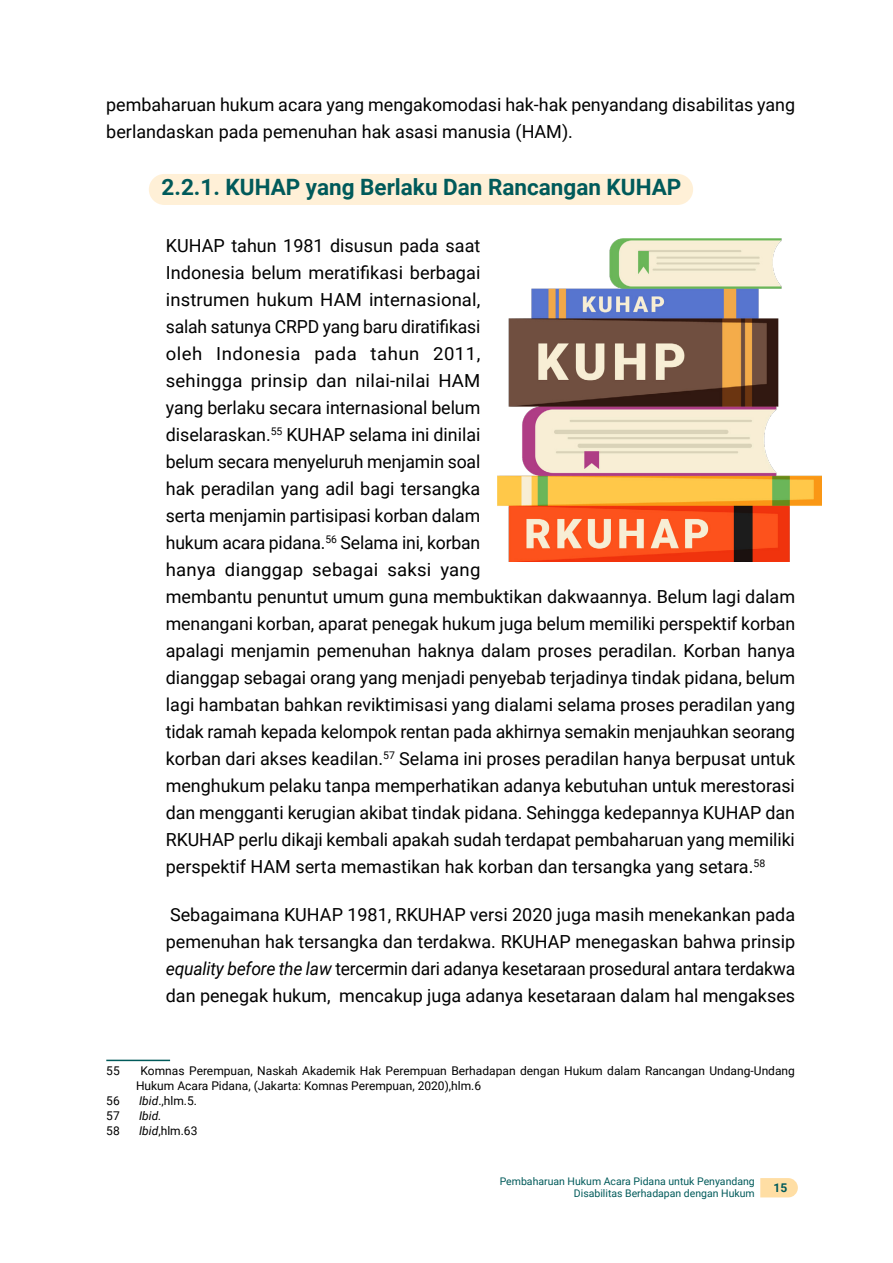
<style>
.page{position:relative;width:893px;height:1263px;background:#fff}
.page>*{position:absolute;margin:0;border:0;box-sizing:border-box;transform-origin:0 0}
.t1{font:700 22.5px "Roboto";color:#005a5a}
.t2{font:18px/27px "Roboto";color:#000}
.t3{font:12px/15px "Roboto";color:#000}
.t4{font:italic 12px "Roboto";color:#000}
.t5{font:700 12px "Roboto";color:#005a5a}
.t6{font:10.5px/12px "Roboto";color:#005a5a;text-align:right}
.s1{font-style:italic}
</style>
<div class="page">
<svg style="left:760px;top:1178px;width:38px;height:19px"></svg>
<div style="left:149px;top:174px;width:544px;height:31px;background:#fff0d7;border-radius:16px"></div>
<hr style="left:106px;top:1060px;width:64px;height:1px;background:#005a5a">
<img style="left:497px;top:238px;width:325px;height:323px">
<p class="t2" style="left:106px;top:91px;width:690px">pembaharuan hukum acara yang mengakomodasi hak-hak penyandang disabilitas yang berlandaskan pada pemenuhan hak asasi manusia (HAM).</p>
<p class="t1" style="left:162px;top:171px;width:521px">2.2.1. KUHAP yang Berlaku Dan Rancangan KUHAP</p>
<p class="t2" style="left:166px;top:231px;width:631px">KUHAP tahun 1981 disusun pada saat<br>Indonesia belum meratifikasi berbagai<br>instrumen hukum HAM internasional,<br>salah satunya CRPD yang baru diratifikasi<br>oleh Indonesia pada tahun 2011,<br>sehingga prinsip dan nilai-nilai HAM<br>yang berlaku secara internasional belum<br>diselaraskan.<sup>55</sup> KUHAP selama ini dinilai<br>belum secara menyeluruh menjamin soal<br>hak peradilan yang adil bagi tersangka<br>serta menjamin partisipasi korban dalam<br>hukum acara pidana.<sup>56</sup> Selama ini, korban<br>hanya dianggap sebagai saksi yang<br>membantu penuntut umum guna membuktikan dakwaannya. Belum lagi dalam menangani korban, aparat penegak hukum juga belum memiliki perspektif korban apalagi menjamin pemenuhan haknya dalam proses peradilan. Korban hanya dianggap sebagai orang yang menjadi penyebab terjadinya tindak pidana, belum lagi hambatan bahkan reviktimisasi yang dialami selama proses peradilan yang tidak ramah kepada kelompok rentan pada akhirnya semakin menjauhkan seorang korban dari akses keadilan.<sup>57</sup> Selama ini proses peradilan hanya berpusat untuk menghukum pelaku tanpa memperhatikan adanya kebutuhan untuk merestorasi dan mengganti kerugian akibat tindak pidana. Sehingga kedepannya KUHAP dan RKUHAP perlu dikaji kembali apakah sudah terdapat pembaharuan yang memiliki perspektif HAM serta memastikan hak korban dan tersangka yang setara.<sup>58</sup></p>
<p class="t2" style="left:166px;top:901px;width:631px;text-align:justify">Sebagaimana KUHAP 1981, RKUHAP versi 2020 juga masih menekankan pada pemenuhan hak tersangka dan terdakwa. RKUHAP menegaskan bahwa prinsip <span class="s1">equality before the law</span> tercermin dari adanya kesetaraan prosedural antara terdakwa dan penegak hukum, mencakup juga adanya kesetaraan dalam hal mengakses</p>
<p class="t3" style="left:106px;top:1063px;width:15px">55</p>
<p class="t3" style="left:136px;top:1063px;width:660px;text-indent:4px">Komnas Perempuan, Naskah Akademik Hak Perempuan Berhadapan dengan Hukum dalam Rancangan Undang-Undang<br>Hukum Acara Pidana, (Jakarta: Komnas Perempuan, 2020),hlm.6</p>
<p class="t3" style="left:106px;top:1093px;width:15px">56</p>
<p class="t3" style="left:139px;top:1093px;width:59px"><span class="s1">Ibid</span>.,hlm.5.</p>
<p class="t3" style="left:106px;top:1108px;width:15px">57</p>
<p class="t4" style="left:139px;top:1108px;width:24px">Ibid.</p>
<p class="t3" style="left:106px;top:1123px;width:15px">58</p>
<p class="t3" style="left:139px;top:1123px;width:60px"><span class="s1">Ibid</span>,hlm.63</p>
<p class="t6" style="left:500px;top:1175px;width:257px">Pembaharuan Hukum Acara Pidana untuk Penyandang<br>Disabilitas Berhadapan dengan Hukum</p>
<p class="t5" style="left:773px;top:1179px;width:15px">15</p>
</div>
